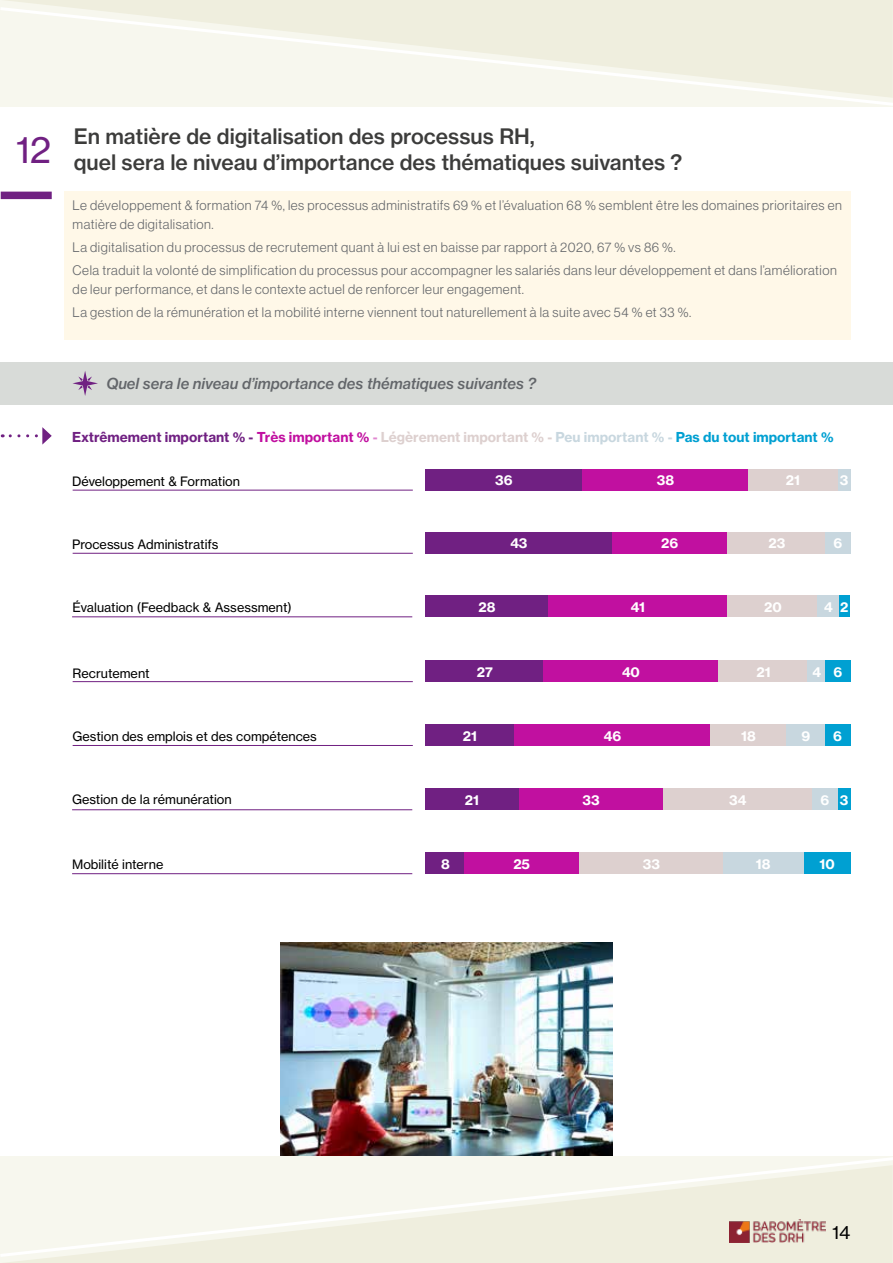
<style>
.page{position:relative;width:893px;height:1263px;background:#fff}
.page>*{position:absolute;margin:0;border:0;box-sizing:border-box;transform-origin:0 0}
.t1{font:36px "N Haas Grotesk TX Std 55 Rg";color:#702082}
.t2{font:21px/26.2px "N Haas Grotesk TX Std 65 Md";color:#3c3c3b}
.t3{font:18px "N Haas Grotesk TX Std 55 Rg";color:#000}
.t4{font:15px "N Haas Grotesk TX Std 66 Md It";color:#63666a}
.t5{font:13.5px/23px "N Haas Grotesk DS Std 45 Lt";letter-spacing:.04em;color:#63666a}
.t6{font:13.5px "N Haas Grotesk TX Std 75 Bd";color:#702082}
.t7{font:13.5px "N Haas Grotesk TX Std 75 Bd";color:#fff}
.t8{font:12.75px "N Haas Grotesk TX Std 55 Rg";color:#000}
.s1{color:#c110a0}
.s2{color:#e087d0}
.s3{color:#ddd0cf}
.s4{color:#c8d7df}
.s5{color:#00a0d2}
</style>
<div class="page">
<hr style="left:1px;top:1259px;width:892px;height:4px;background:#efeede">
<svg style="left:3px;top:1155px;width:890px;height:104px;background:#f3f2e7"></svg>
<hr style="left:0;top:1157px;width:1px;height:106px;background:#f7f7ee">
<svg style="left:0;top:1156px;width:3px;height:103px"></svg>
<div style="left:1px;top:0;width:892px;height:5px;background:#efeede"></div>
<svg style="left:0;top:5px;width:893px;height:102px;background:#f3f3e7"></svg>
<img style="left:729px;top:1220px;width:96px;height:22px">
<div style="left:64px;top:191px;width:787px;height:149px;background:#fff8e8"></div>
<div style="left:1px;top:192px;width:51px;height:7px;background:#702082"></div>
<div style="left:425px;top:469px;width:158px;height:21px;background:#702082"></div>
<div style="left:583px;top:469px;width:165px;height:21px;background:#c110a0"></div>
<div style="left:748px;top:469px;width:90px;height:21px;background:#ddd0cf"></div>
<div style="left:838px;top:469px;width:12px;height:21px;background:#c8d7df"></div>
<div style="left:425px;top:532px;width:187px;height:21px;background:#702082"></div>
<div style="left:612px;top:532px;width:115px;height:21px;background:#c110a0"></div>
<div style="left:727px;top:532px;width:100px;height:21px;background:#ddd0cf"></div>
<div style="left:825px;top:532px;width:25px;height:21px;background:#c8d7df"></div>
<div style="left:0;top:362px;width:893px;height:43px;background:#d8dbd8"></div>
<svg style="left:72px;top:371px;width:26px;height:25px"></svg>
<div style="left:425px;top:596px;width:124px;height:21px;background:#702082"></div>
<div style="left:549px;top:596px;width:178px;height:21px;background:#c110a0"></div>
<div style="left:727px;top:596px;width:92px;height:21px;background:#ddd0cf"></div>
<div style="left:817px;top:596px;width:22px;height:21px;background:#c8d7df"></div>
<div style="left:839px;top:596px;width:10px;height:21px;background:#00a0d2"></div>
<div style="left:425px;top:725px;width:90px;height:21px;background:#702082"></div>
<div style="left:514px;top:725px;width:196px;height:21px;background:#c110a0"></div>
<div style="left:710px;top:725px;width:77px;height:21px;background:#ddd0cf"></div>
<div style="left:787px;top:725px;width:38px;height:21px;background:#c8d7df"></div>
<div style="left:825px;top:725px;width:25px;height:21px;background:#00a0d2"></div>
<hr style="left:73px;top:490px;width:340px;height:1px;background:#702082">
<div style="left:425px;top:789px;width:94px;height:21px;background:#702082"></div>
<div style="left:519px;top:789px;width:144px;height:21px;background:#c110a0"></div>
<div style="left:663px;top:789px;width:149px;height:21px;background:#ddd0cf"></div>
<div style="left:812px;top:789px;width:26px;height:21px;background:#c8d7df"></div>
<div style="left:838px;top:789px;width:12px;height:21px;background:#00a0d2"></div>
<div style="left:425px;top:661px;width:119px;height:21px;background:#702082"></div>
<div style="left:544px;top:661px;width:174px;height:21px;background:#c110a0"></div>
<div style="left:718px;top:661px;width:91px;height:21px;background:#ddd0cf"></div>
<div style="left:808px;top:661px;width:17px;height:21px;background:#c8d7df"></div>
<div style="left:825px;top:661px;width:25px;height:21px;background:#00a0d2"></div>
<hr style="left:73px;top:553px;width:340px;height:1px;background:#702082">
<hr style="left:72px;top:617px;width:340px;height:1px;background:#702082">
<hr style="left:73px;top:681px;width:340px;height:1px;background:#702082">
<hr style="left:73px;top:745px;width:340px;height:1px;background:#702082">
<hr style="left:72px;top:809px;width:340px;height:1px;background:#702082">
<div style="left:425px;top:853px;width:41px;height:21px;background:#702082"></div>
<div style="left:464px;top:853px;width:115px;height:21px;background:#c110a0"></div>
<div style="left:579px;top:853px;width:145px;height:21px;background:#ddd0cf"></div>
<div style="left:804px;top:853px;width:46px;height:21px;background:#00a0d2"></div>
<div style="left:723px;top:853px;width:81px;height:21px;background:#c8d7df"></div>
<hr style="left:72px;top:873px;width:340px;height:1px;background:#702082">
<svg style="left:2px;top:434px;width:34px;height:3px"></svg>
<svg style="left:42px;top:427px;width:10px;height:18px"></svg>
<img style="left:281px;top:943px;width:331px;height:212px">
<h1 class="t1" style="left:16px;top:128px;width:37px">12</h1>
<h2 class="t2" style="left:74px;top:123px;width:610px">En matière de digitalisation des processus RH,<br>quel sera le niveau d’importance des thématiques suivantes ?</h2>
<p class="t5" style="left:73px;top:196px;width:771px;line-height:18.8px">Le développement &amp; formation 74 %, les processus administratifs 69 % et l’évaluation 68 % semblent être les domaines prioritaires en matière de digitalisation.</p>
<p class="t5" style="left:73px;top:236px;width:766px">La digitalisation du processus de recrutement quant à lui est en baisse par rapport à 2020, 67 % vs 86 %.<br>Cela traduit la volonté de simplification du processus pour accompagner les salariés dans leur développement et dans l’amélioration</p>
<p class="t5" style="left:73px;top:278px;width:620px">de leur performance, et dans le contexte actuel de renforcer leur engagement.<br>La gestion de la rémunération et la mobilité interne viennent tout naturellement à la suite avec 54 % et 33 %.</p>
<p class="t4" style="left:106px;top:375px;width:431px">Quel sera le niveau d’importance des thématiques suivantes ?</p>
<p class="t6" style="left:72px;top:428px;width:763px">Extrêmement important % - <span class="s1">Très important %</span> <span class="s2">-</span> <span class="s3">Légèrement important % -</span> <span class="s4">Peu important % -</span> <span class="s5">Pas du tout important %</span></p>
<p class="t8" style="left:72px;top:473px;width:169px">Développement &amp; Formation</p>
<p class="t7" style="left:495px;top:471px;width:19px">36</p>
<p class="t7" style="left:657px;top:471px;width:19px">38</p>
<p class="t7" style="left:786px;top:471px;width:16px">21</p>
<p class="t7" style="left:840px;top:471px;width:10px">3</p>
<p class="t8" style="left:72px;top:536px;width:148px">Processus Administratifs</p>
<p class="t7" style="left:510px;top:535px;width:19px">43</p>
<p class="t7" style="left:661px;top:535px;width:19px">26</p>
<p class="t7" style="left:768px;top:535px;width:18px">23</p>
<p class="t7" style="left:833px;top:535px;width:10px">6</p>
<p class="t8" style="left:73px;top:600px;width:221px">Évaluation (Feedback &amp; Assessment)</p>
<p class="t7" style="left:478px;top:598px;width:18px">28</p>
<p class="t7" style="left:631px;top:598px;width:16px">41</p>
<p class="t7" style="left:764px;top:598px;width:19px">20</p>
<p class="t7" style="left:824px;top:598px;width:26px">4 2</p>
<p class="t8" style="left:73px;top:666px;width:78px">Recrutement</p>
<p class="t7" style="left:477px;top:663px;width:18px">27</p>
<p class="t7" style="left:622px;top:663px;width:20px">40</p>
<p class="t7" style="left:756px;top:663px;width:16px">21</p>
<p class="t7" style="left:812px;top:663px;width:32px">4 6</p>
<p class="t8" style="left:73px;top:729px;width:246px">Gestion des emplois et des compétences</p>
<p class="t7" style="left:463px;top:727px;width:16px">21</p>
<p class="t7" style="left:603px;top:727px;width:19px">46</p>
<p class="t7" style="left:741px;top:727px;width:16px">18</p>
<p class="t7" style="left:801px;top:727px;width:10px">9</p>
<p class="t7" style="left:833px;top:727px;width:10px">6</p>
<p class="t8" style="left:72px;top:792px;width:161px">Gestion de la rémunération</p>
<p class="t7" style="left:465px;top:791px;width:16px">21</p>
<p class="t7" style="left:582px;top:791px;width:19px">33</p>
<p class="t7" style="left:729px;top:791px;width:19px">34</p>
<p class="t7" style="left:820px;top:791px;width:29px">6 3</p>
<p class="t8" style="left:72px;top:857px;width:93px">Mobilité interne</p>
<p class="t7" style="left:441px;top:855px;width:10px">8</p>
<p class="t7" style="left:513px;top:855px;width:18px">25</p>
<p class="t7" style="left:643px;top:855px;width:19px">33</p>
<p class="t7" style="left:756px;top:855px;width:16px">18</p>
<p class="t7" style="left:819px;top:855px;width:17px">10</p>
<h3 class="t3" style="left:832px;top:1221px;width:20px">14</h3>
</div>
